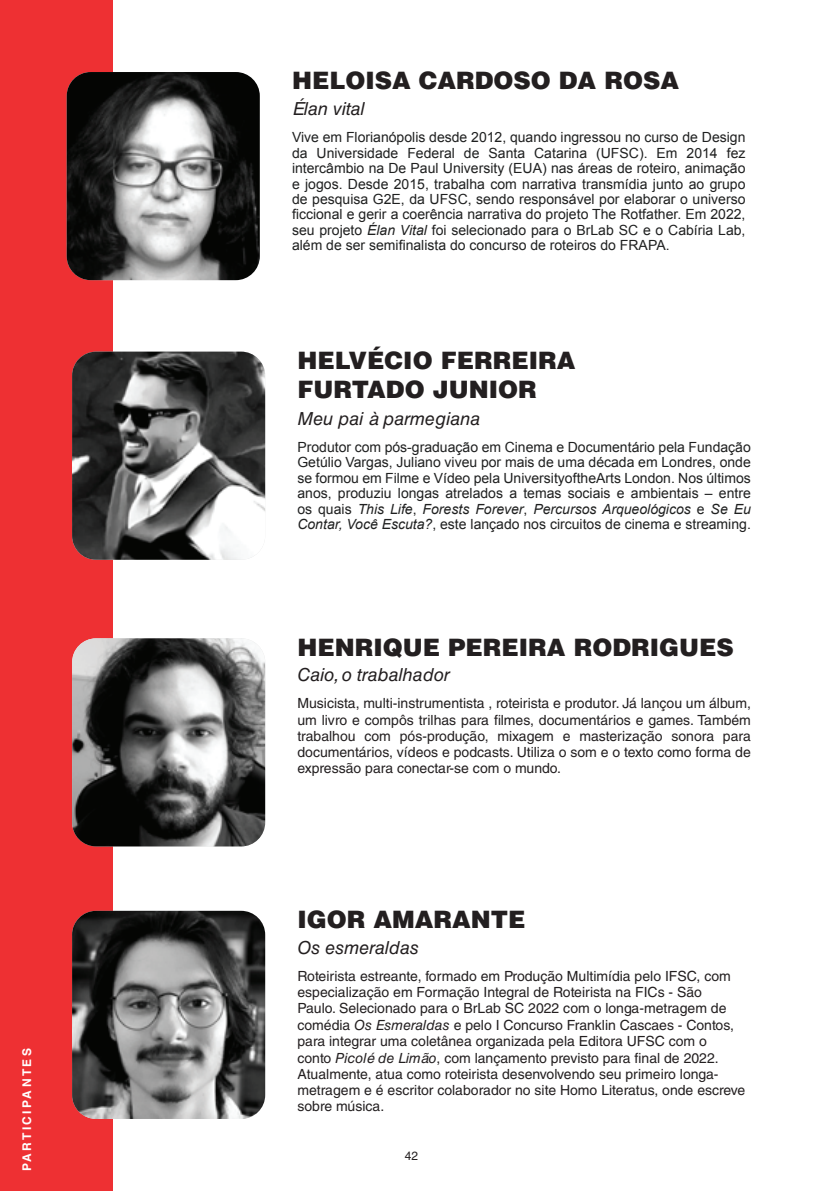
<style>
.page{position:relative;width:823px;height:1191px;background:#fff}
.page>*{position:absolute;margin:0;border:0;box-sizing:border-box;transform-origin:0 0}
.t1{font:900 24px/28.8px "Helvetica LT Std";color:#231f20}
.t2{font:italic 18px "Helvetica LT Std";color:#231f20}
.t3{font:14px/15.4px "Arial";color:#1f2020;text-align:justify}
.t4{font:14px/16.2px "Helvetica LT Std";color:#231f20;text-align:justify}
.t5{font:700 12px "Helvetica LT Std";letter-spacing:.2em;color:#fff}
.t6{font:12px "Helvetica LT Std";color:#231f20}
.s1{font-style:italic}
</style>
<div class="page">
<div style="left:0;top:0;width:112px;height:1191px;background:#ee3033"></div>
<img style="left:67px;top:72px;width:193px;height:208px">
<img style="left:72px;top:351px;width:193px;height:209px">
<img style="left:72px;top:638px;width:193px;height:208px">
<img style="left:72px;top:910px;width:193px;height:209px">
<p class="t5" style="left:20px;top:1171px;width:124px;rotate:-90deg">PARTICIPANTES</p>
<h1 class="t1" style="left:292px;top:66px;width:388px">HELOISA CARDOSO DA ROSA</h1>
<p class="t2" style="left:292px;top:98px;width:74px">Élan vital</p>
<p class="t3" style="left:292px;top:130px;width:454px">Vive em Florianópolis desde 2012, quando ingressou no curso de Design da Universidade Federal de Santa Catarina (UFSC). Em 2014 fez intercâmbio na De Paul University (EUA) nas áreas de roteiro, animação e jogos. Desde 2015, trabalha com narrativa transmídia junto ao grupo de pesquisa G2E, da UFSC, sendo responsável por elaborar o universo ficcional e gerir a coerência narrativa do projeto The Rotfather. Em 2022, seu projeto <span class="s1">Élan Vital</span> foi selecionado para o BrLab SC e o Cabíria Lab, além de ser semifinalista do concurso de roteiros do FRAPA.</p>
<h1 class="t1" style="left:297px;top:345px;width:279px">HELVÉCIO FERREIRA<br>FURTADO JUNIOR</h1>
<p class="t2" style="left:297px;top:408px;width:184px">Meu pai à parmegiana</p>
<p class="t3" style="left:297px;top:439px;width:454px">Produtor com pós-graduação em Cinema e Documentário pela Fundação Getúlio Vargas, Juliano viveu por mais de uma década em Londres, onde se formou em Filme e Vídeo pela UniversityoftheArts London. Nos últimos anos, produziu longas atrelados a temas sociais e ambientais – entre os quais <span class="s1">This Life</span>, <span class="s1">Forests Forever</span>, <span class="s1">Percursos Arqueológicos</span> e <span class="s1">Se Eu Contar, Você Escuta?</span>, este lançado nos circuitos de cinema e streaming.</p>
<h1 class="t1" style="left:297px;top:632px;width:437px">HENRIQUE PEREIRA RODRIGUES</h1>
<p class="t2" style="left:297px;top:664px;width:154px">Caio, o trabalhador</p>
<p class="t4" style="left:297px;top:695px;width:455px">Musicista, multi-instrumentista , roteirista e produtor. Já lançou um álbum, um livro e compôs trilhas para filmes, documentários e games. Também trabalhou com pós-produção, mixagem e masterização sonora para documentários, vídeos e podcasts. Utiliza o som e o texto como forma de expressão para conectar-se com o mundo.</p>
<h1 class="t1" style="left:297px;top:904px;width:229px">IGOR AMARANTE</h1>
<p class="t2" style="left:297px;top:937px;width:123px">Os esmeraldas</p>
<p class="t4" style="left:297px;top:968px;width:449px;text-align:left">Roteirista estreante, formado em Produção Multimídia pelo IFSC, com especialização em Formação Integral de Roteirista na FICs - São<br>Paulo. Selecionado para o BrLab SC 2022 com o longa-metragem de comédia <span class="s1">Os Esmeraldas</span> e pelo I Concurso Franklin Cascaes - Contos, para integrar uma coletânea organizada pela Editora UFSC com o<br>conto <span class="s1">Picolé de Limão</span>, com lançamento previsto para final de 2022.<br>Atualmente, atua como roteirista desenvolvendo seu primeiro longa&shy;metragem e é escritor colaborador no site Homo Literatus, onde escreve sobre música.</p>
<p class="t6" style="left:404px;top:1148px;width:15px">42</p>
</div>
